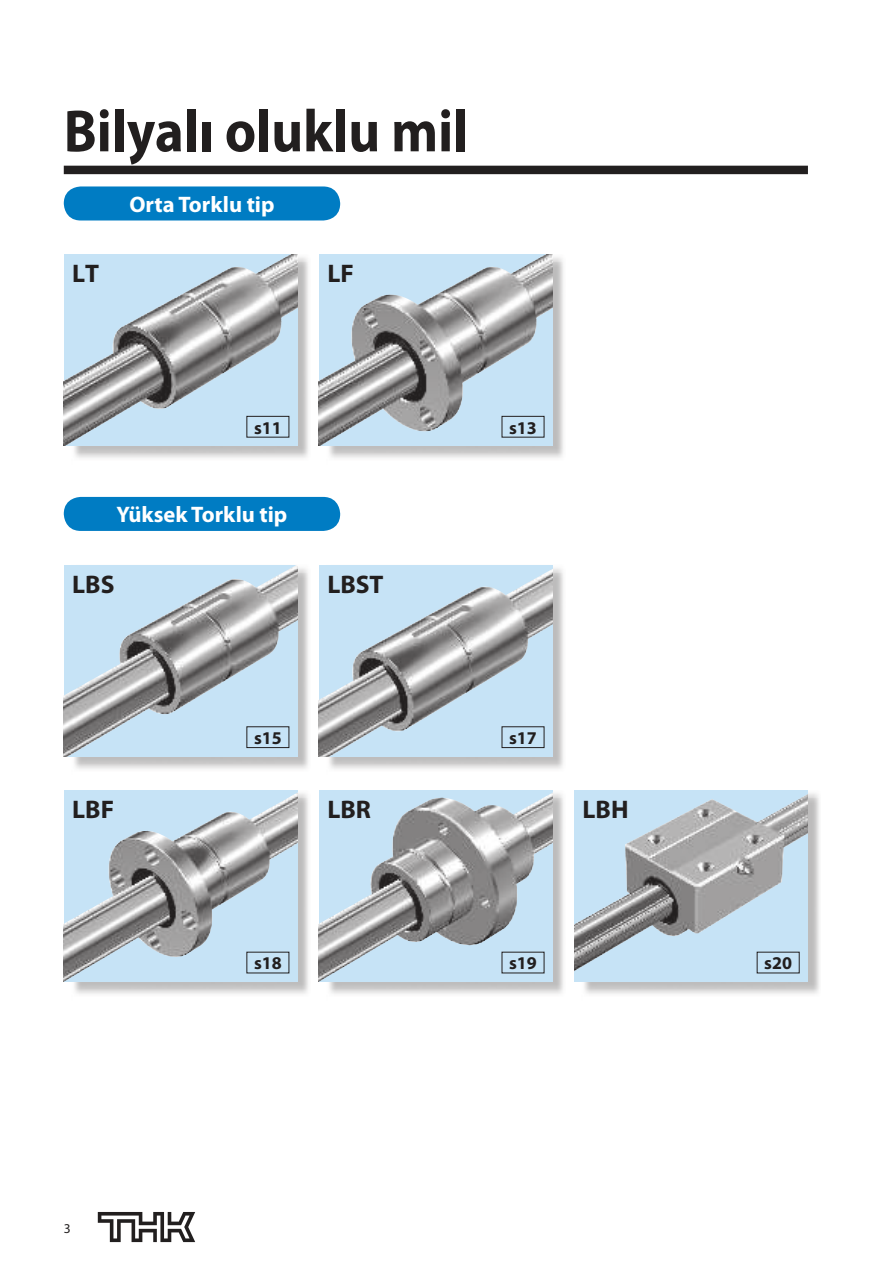
<style>
.page{position:relative;width:893px;height:1263px;background:#fff}
.page>*{position:absolute;margin:0;border:0;box-sizing:border-box;transform-origin:0 0}
.t1{font:700 60px "Myriad Pro";color:#221f1f;scale:.91 1}
.t2{font:700 25.5px "Myriad Pro";color:#221f1f}
.t3{font:700 22.5px "Myriad Pro";color:#fff}
.t4{font:700 18px "Myriad Pro";color:#221f1f}
.t5{font:700 18px "Myriad";color:#221f1f}
.t6{font:13.5px "Myriad Pro";color:#221f1f}
</style>
<div class="page">
<svg style="left:98px;top:1212px;width:97px;height:30px"></svg>
<div style="left:64px;top:166px;width:744px;height:8px;background:#221f1f"></div>
<img style="left:74px;top:257px;width:234px;height:201px">
<svg style="left:64px;top:254px;width:234px;height:192px;background:#b2c1cc"></svg>
<div style="left:247px;top:416px;width:42px;height:21px;border:1px solid #221f1f"></div>
<img style="left:72px;top:568px;width:236px;height:201px">
<svg style="left:64px;top:565px;width:234px;height:191px;background:#b4c4cf"></svg>
<div style="left:247px;top:726px;width:42px;height:22px;border:1px solid #221f1f"></div>
<img style="left:74px;top:793px;width:234px;height:201px">
<svg style="left:64px;top:790px;width:234px;height:192px;background:#b3c2cd"></svg>
<img style="left:329px;top:793px;width:234px;height:201px">
<svg style="left:319px;top:790px;width:234px;height:192px;background:#afbdc6"></svg>
<img style="left:584px;top:793px;width:235px;height:201px">
<svg style="left:574px;top:790px;width:234px;height:192px;background:#b5c5d0"></svg>
<img style="left:327px;top:568px;width:236px;height:201px">
<svg style="left:319px;top:565px;width:234px;height:191px;background:#b6c7d3"></svg>
<div style="left:502px;top:726px;width:42px;height:22px;border:1px solid #221f1f"></div>
<img style="left:329px;top:257px;width:234px;height:201px">
<svg style="left:319px;top:254px;width:234px;height:192px;background:#afbdc6"></svg>
<div style="left:502px;top:416px;width:42px;height:21px;border:1px solid #221f1f"></div>
<div style="left:64px;top:186px;width:276px;height:34px;background:#007cc3;border-radius:17px"></div>
<div style="left:64px;top:497px;width:276px;height:34px;background:#007cc3;border-radius:17px"></div>
<img style="left:295px;top:256px;width:3px;height:54px">
<img style="left:742px;top:848px;width:42px;height:59px">
<img style="left:419px;top:639px;width:109px;height:82px">
<img style="left:548px;top:256px;width:5px;height:55px">
<h1 class="t1" style="left:64px;top:109px;width:446px">Bilyalı oluklu mil</h1>
<p class="t2" style="left:72px;top:264px;width:29px">LT</p>
<p class="t3" style="left:129px;top:196px;width:147px">Orta Torklu tip</p>
<p class="t2" style="left:327px;top:264px;width:28px">LF</p>
<p class="t5" style="left:254px;top:417px;width:29px">s11</p>
<p class="t4" style="left:509px;top:421px;width:29px">s13</p>
<p class="t3" style="left:117px;top:506px;width:172px">Yüksek Torklu tip</p>
<p class="t2" style="left:72px;top:574px;width:44px">LBS</p>
<p class="t2" style="left:327px;top:574px;width:58px">LBST</p>
<p class="t4" style="left:254px;top:731px;width:29px">s15</p>
<p class="t4" style="left:509px;top:731px;width:29px">s17</p>
<p class="t2" style="left:72px;top:800px;width:43px">LBF</p>
<p class="t2" style="left:327px;top:800px;width:45px">LBR</p>
<p class="t2" style="left:583px;top:800px;width:48px">LBH</p>
<p class="t4" style="left:254px;top:956px;width:29px">s18</p>
<p class="t4" style="left:509px;top:956px;width:29px">s19</p>
<p class="t6" style="left:64px;top:1220px;width:8px">3</p>
<p class="t4" style="left:764px;top:956px;width:29px">s20</p>
</div>
